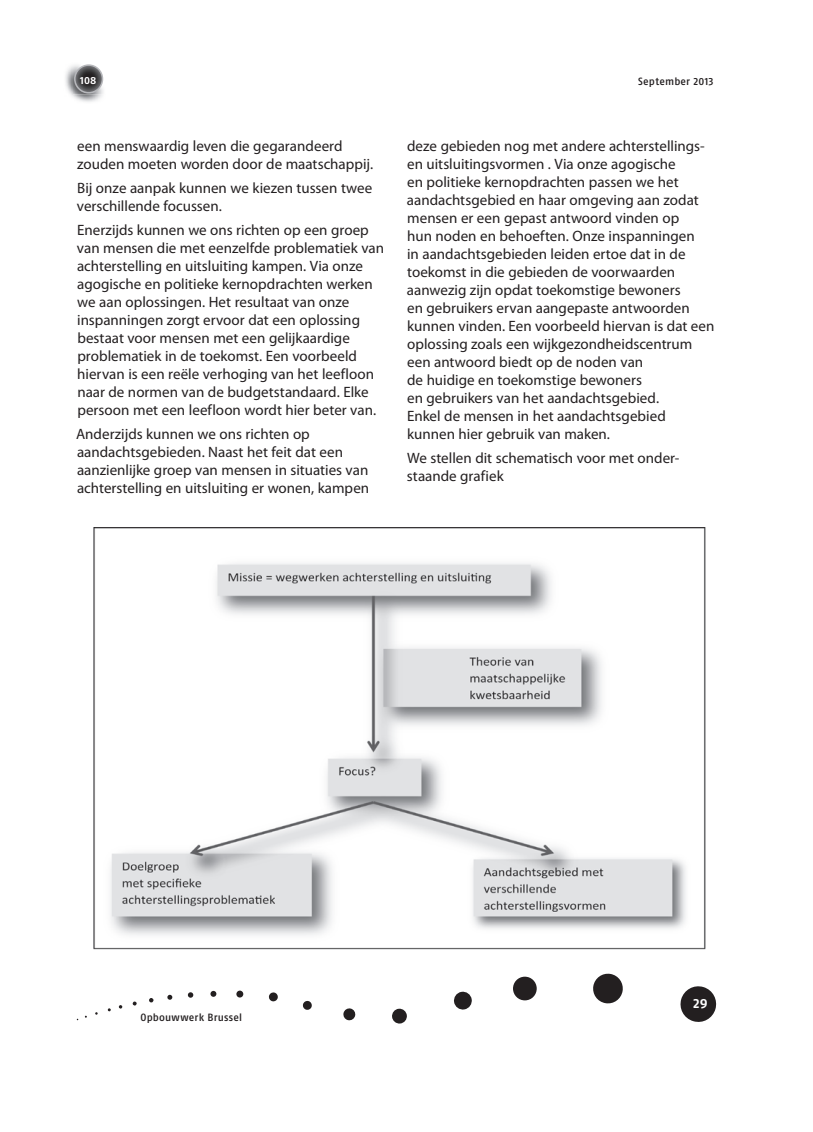
<style>
.page{position:relative;width:813px;height:1132px;background:#fff}
.page>*{position:absolute;margin:0;border:0;box-sizing:border-box;transform-origin:0 0}
.t1{font:15px/18px "Myriad Pro";color:#231f20}
.t2{font:13.5px "Fago No Bold Lf Caps";color:#fff}
.t3{font:10.5px "Fago No Med Lf";letter-spacing:.015em;color:#231f20}
.t4{font:10.5px "Fago No Bold Lf Caps";color:#fff}
</style>
<div class="page">
<svg style="left:77px;top:973px;width:640px;height:50px"></svg>
<img style="left:65px;top:66px;width:37px;height:36px">
<img style="left:73px;top:65px;width:31px;height:29px">
<svg style="left:74px;top:64px;width:29px;height:29px"></svg>
<img style="left:94px;top:528px;width:612px;height:421px">
<p class="t4" style="left:80px;top:74px;width:18px">108</p>
<p class="t1" style="left:77px;top:136px;width:297px">een menswaardig leven die gegarandeerd zouden moeten worden door de maatschappij.</p>
<p class="t1" style="left:77px;top:178px;width:297px">Bij onze aanpak kunnen we kiezen tussen twee verschillende focussen.</p>
<p class="t1" style="left:77px;top:220px;width:308px">Enerzijds kunnen we ons richten op een groep van mensen die met eenzelfde problematiek van achterstelling en uitsluiting kampen. Via onze agogische en politieke kernopdrachten werken we aan oplossingen. Het resultaat van onze inspanningen zorgt ervoor dat een oplossing bestaat voor mensen met een gelijkaardige problematiek in de toekomst. Een voorbeeld hiervan is een reële verhoging van het leefloon naar de normen van de budgetstandaard. Elke persoon met een leefloon wordt hier beter van.</p>
<p class="t1" style="left:76px;top:424px;width:294px">Anderzijds kunnen we ons richten op aandachtsgebieden. Naast het feit dat een aanzienlijke groep van mensen in situaties van achterstelling en uitsluiting er wonen, kampen</p>
<p class="t3" style="left:638px;top:75px;width:77px">September 2013</p>
<p class="t1" style="left:407px;top:136px;width:309px">deze gebieden nog met andere achterstellings&shy;en uitsluitingsvormen . Via onze agogische<br>en politieke kernopdrachten passen we het aandachtsgebied en haar omgeving aan zodat mensen er een gepast antwoord vinden op<br>hun noden en behoeften. Onze inspanningen<br>in aandachtsgebieden leiden ertoe dat in de toekomst in die gebieden de voorwaarden aanwezig zijn opdat toekomstige bewoners<br>en gebruikers ervan aangepaste antwoorden kunnen vinden. Een voorbeeld hiervan is dat een oplossing zoals een wijkgezondheidscentrum een antwoord biedt op de noden van<br>de huidige en toekomstige bewoners<br>en gebruikers van het aandachtsgebied.<br>Enkel de mensen in het aandachtsgebied kunnen hier gebruik van maken.</p>
<p class="t1" style="left:406px;top:448px;width:274px">We stellen dit schematisch voor met onder&shy;staande grafiek</p>
<p class="t3" style="left:140px;top:1010px;width:103px">Opbouwwerk Brussel</p>
<p class="t2" style="left:692px;top:995px;width:16px">29</p>
</div>
